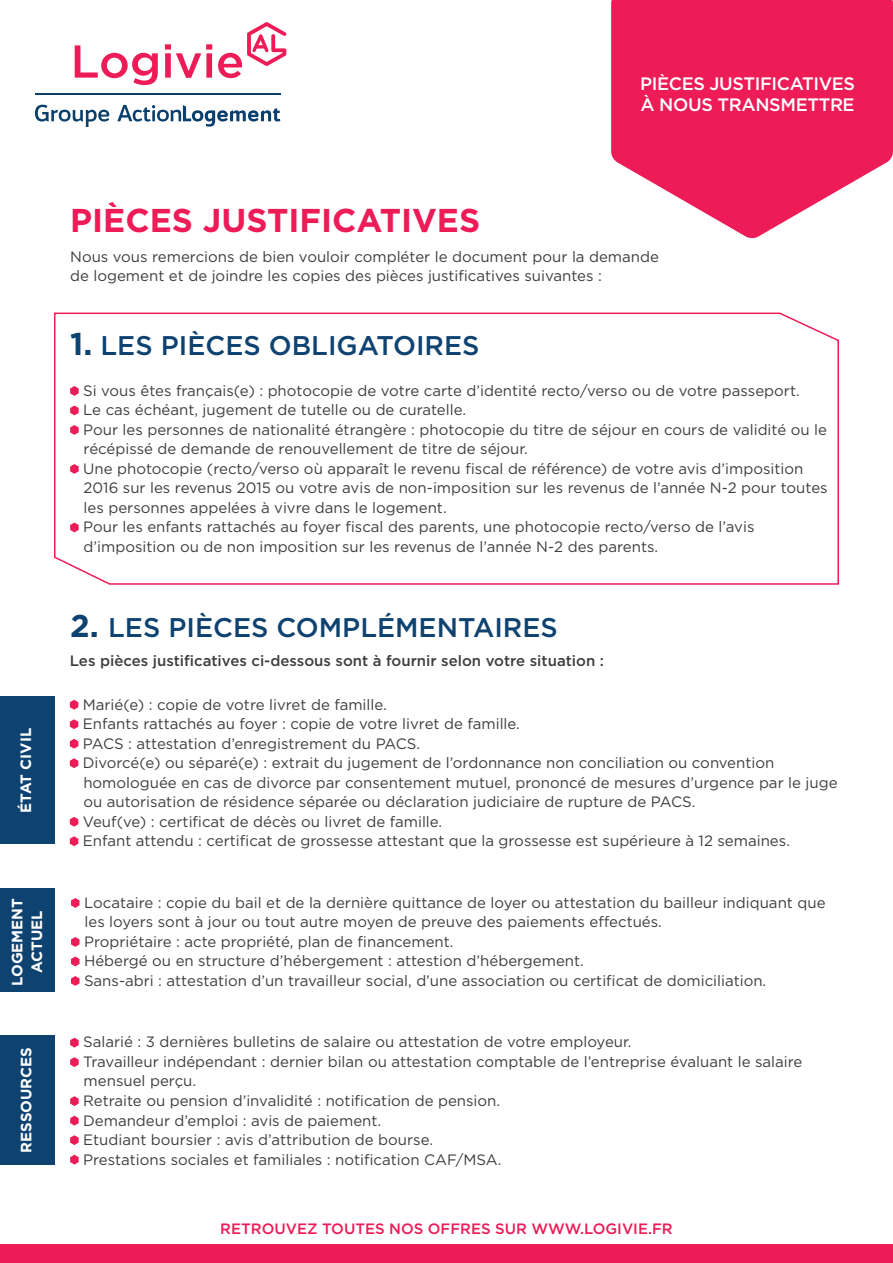
<style>
.page{position:relative;width:893px;height:1263px;background:#fff}
.page>*{position:absolute;margin:0;border:0;box-sizing:border-box;transform-origin:0 0}
.t1{font:700 33px "Gotham";color:#ed1b56}
.t2{font:500 27px "Gotham";color:#0e4270}
.t3{font:500 18px/21px "Gotham";letter-spacing:-.02em;color:#fff}
.t4{font:15px/19.5px "Gotham";color:#3e3e3f}
.t5{font:500 15px "Gotham";color:#3e3e3f}
.t6{font:500 15px "Gotham";color:#ed1b56}
.t7{font:700 15px/19.5px "Gotham";color:#fff;text-align:center}
.s1{font-weight:700;font-size:31.5px}
</style>
<div class="page">
<svg style="left:611px;top:0;width:282px;height:239px;fill:#ed1b56"></svg>
<div style="left:0;top:1244px;width:893px;height:19px;background:#ed1b56"></div>
<svg style="left:70px;top:700px;width:8px;height:9px"></svg>
<svg style="left:70px;top:719px;width:8px;height:10px"></svg>
<svg style="left:70px;top:739px;width:8px;height:9px"></svg>
<svg style="left:70px;top:758px;width:8px;height:10px"></svg>
<svg style="left:70px;top:817px;width:8px;height:9px"></svg>
<svg style="left:70px;top:836px;width:8px;height:10px"></svg>
<svg style="left:71px;top:898px;width:9px;height:10px"></svg>
<svg style="left:71px;top:937px;width:9px;height:10px"></svg>
<svg style="left:71px;top:956px;width:9px;height:10px"></svg>
<svg style="left:71px;top:976px;width:9px;height:10px"></svg>
<svg style="left:70px;top:1038px;width:9px;height:9px"></svg>
<svg style="left:70px;top:1057px;width:9px;height:10px"></svg>
<svg style="left:70px;top:1096px;width:9px;height:10px"></svg>
<svg style="left:70px;top:1116px;width:9px;height:9px"></svg>
<svg style="left:70px;top:1135px;width:9px;height:10px"></svg>
<svg style="left:70px;top:1155px;width:9px;height:9px"></svg>
<div style="left:0;top:696px;width:54px;height:148px;background:#0e4270"></div>
<div style="left:0;top:888px;width:54px;height:104px;background:#0e4270"></div>
<div style="left:0;top:1035px;width:54px;height:130px;background:#0e4270"></div>
<svg style="left:75px;top:45px;width:83px;height:40px"></svg>
<svg style="left:165px;top:44px;width:47px;height:34px"></svg>
<svg style="left:35px;top:105px;width:74px;height:22px"></svg>
<svg style="left:117px;top:105px;width:163px;height:22px"></svg>
<hr style="left:35px;top:94px;width:246px;height:1px;background:#0b406d">
<svg style="left:218px;top:22px;width:68px;height:56px"></svg>
<svg style="left:54px;top:312px;width:785px;height:273px"></svg>
<p class="t3" style="left:640px;top:73px;width:217px">PIÈCES JUSTIFICATIVES<br>À NOUS TRANSMETTRE</p>
<p class="t7" style="left:16px;top:813px;width:86px;rotate:-90deg">ÉTAT CIVIL</p>
<p class="t7" style="left:7px;top:986px;width:89px;rotate:-90deg">LOGEMENT<br>ACTUEL</p>
<p class="t7" style="left:16px;top:1153px;width:107px;rotate:-90deg">RESSOURCES</p>
<h1 class="t1" style="left:70px;top:198px;width:412px">PIÈCES JUSTIFICATIVES</h1>
<p class="t4" style="left:70px;top:246px;width:590px">Nous vous remercions de bien vouloir compléter le document pour la demande de logement et de joindre les copies des pièces justificatives suivantes :</p>
<h2 class="t2" style="left:70px;top:328px;width:411px"><span class="s1">1.</span> LES PIÈCES OBLIGATOIRES</h2>
<p class="t4" style="left:83px;top:380px;width:746px">Si vous êtes français(e) : photocopie de votre carte d’identité recto/verso ou de votre passeport.<br>Le cas échéant, jugement de tutelle ou de curatelle.<br>Pour les personnes de nationalité étrangère : photocopie du titre de séjour en cours de validité ou le récépissé de demande de renouvellement de titre de séjour.<br>Une photocopie (recto/verso où apparaît le revenu fiscal de référence) de votre avis d’imposition 2016 sur les revenus 2015 ou votre avis de non-imposition sur les revenus de l’année N-2 pour toutes les personnes appelées à vivre dans le logement.<br>Pour les enfants rattachés au foyer fiscal des parents, une photocopie recto/verso de l’avis d’imposition ou de non imposition sur les revenus de l’année N-2 des parents.</p>
<h2 class="t2" style="left:70px;top:609px;width:489px"><span class="s1">2.</span> LES PIÈCES COMPLÉMENTAIRES</h2>
<p class="t5" style="left:70px;top:651px;width:536px">Les pièces justificatives ci-dessous sont à fournir selon votre situation :</p>
<p class="t4" style="left:83px;top:694px;width:756px">Marié(e) : copie de votre livret de famille.<br>Enfants rattachés au foyer : copie de votre livret de famille.<br>PACS : attestation d’enregistrement du PACS.<br>Divorcé(e) ou séparé(e) : extrait du jugement de l’ordonnance non conciliation ou convention homologuée en cas de divorce par consentement mutuel, prononcé de mesures d’urgence par le juge ou autorisation de résidence séparée ou déclaration judiciaire de rupture de PACS.<br>Veuf(ve) : certificat de décès ou livret de famille.<br>Enfant attendu : certificat de grossesse attestant que la grossesse est supérieure à 12 semaines.</p>
<p class="t4" style="left:84px;top:892px;width:743px">Locataire : copie du bail et de la dernière quittance de loyer ou attestation du bailleur indiquant que les loyers sont à jour ou tout autre moyen de preuve des paiements effectués.<br>Propriétaire : acte propriété, plan de financement.<br>Hébergé ou en structure d’hébergement : attestion d’hébergement.<br>Sans-abri : attestation d’un travailleur social, d’une association ou certificat de domiciliation.</p>
<p class="t4" style="left:83px;top:1032px;width:721px">Salarié : 3 dernières bulletins de salaire ou attestation de votre employeur.<br>Travailleur indépendant : dernier bilan ou attestation comptable de l’entreprise évaluant le salaire mensuel perçu.<br>Retraite ou pension d’invalidité : notification de pension.<br>Demandeur d’emploi : avis de paiement.<br>Etudiant boursier : avis d’attribution de bourse.<br>Prestations sociales et familiales : notification CAF/MSA.</p>
<p class="t6" style="left:220px;top:1218px;width:454px">RETROUVEZ TOUTES NOS OFFRES SUR WWW.LOGIVIE.FR</p>
</div>
